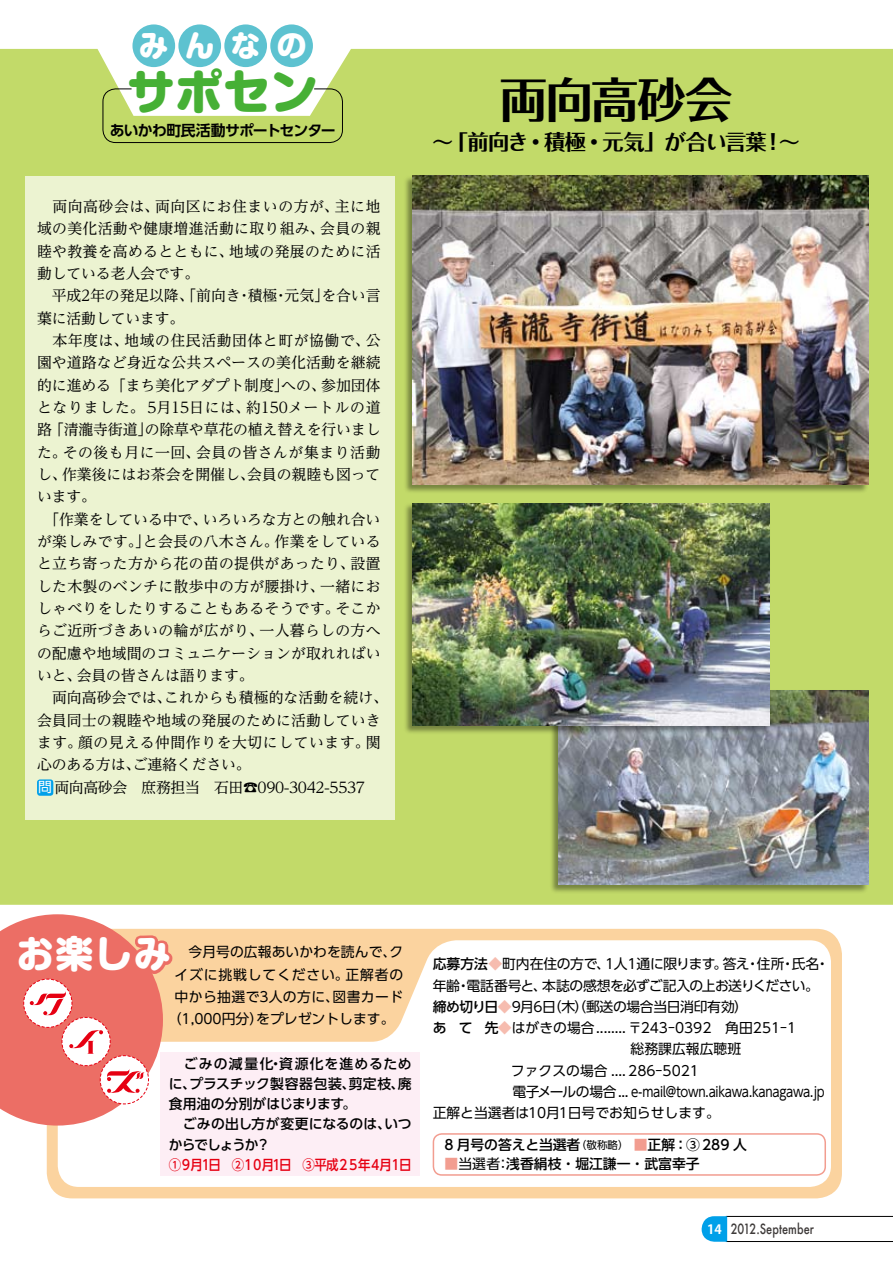
<style>
.page{position:relative;width:893px;height:1263px;background:#fff}
.page>*{position:absolute;margin:0;border:0;box-sizing:border-box;transform-origin:0 0}
.t1{font:700 47.85px "Folk Pro";letter-spacing:-.035em;color:#000}
.t2{font:800 47.85px "Shin M Go Pro";color:#46b035}
.t3{font:800 37.2px "Shin M Go Pro";color:#fff}
.t4{font:800 29.7px "Shin M Go Pro";color:#fff}
.t5{font:700 21.3px "Folk Pro";letter-spacing:-.03em;color:#000}
.t6{font:14.85px/22.4px "UD Reimin Pro";letter-spacing:.005em;color:#000}
.t7{font:700 14.85px "UD Shin Go Pro De";letter-spacing:-.055em;color:#000}
.t8{font:13.8px/21.3px "UD Shin Go Pro";letter-spacing:-.03em;color:#000}
.t9{font:500 13.8px/20.2px "UD Shin Go Pro";color:#000}
.t10{font:13.8px "UD Shin Go Pro";color:#000}
.t11{font:500 13.8px "UD Shin Go Pro";letter-spacing:-.13em;color:#e60012;scale:.9 1}
.t12{font:13.8px "UD Shin Go Pro";letter-spacing:.03em;color:#000}
.t13{font:500 13.8px "Futura";color:#3f3b3a;scale:.8 1}
.t14{font:13.8px "UD Shin Go Pro";letter-spacing:.06em;color:#000}
.s1{font-family:"UD Shin Go Pro";font-size:13.8px;color:#fff}
.s2{font-weight:500}
.s3{color:#f6bcaf}
.s4{font-weight:400;font-size:10.65px}
.s5{color:#f29d90}
.s6{font-weight:400}
.s7{font-family:"Koz Go Pro";font-weight:700;font-size:12.75px;color:#fff}
</style>
<div class="page">
<svg style="left:702px;top:1216px;width:191px;height:26px"></svg>
<div style="left:0;top:49px;width:893px;height:856px;background:#c2da69"></div>
<div style="left:132px;top:24px;width:43px;height:43px;background:#5dc2d0;border-radius:50%"></div>
<div style="left:178px;top:24px;width:43px;height:43px;background:#5dc2d0;border-radius:50%"></div>
<div style="left:224px;top:24px;width:43px;height:43px;background:#5dc2d0;border-radius:50%"></div>
<div style="left:270px;top:24px;width:43px;height:43px;background:#5dc2d0;border-radius:50%"></div>
<div style="left:103px;top:89px;width:240px;height:54px;border:1px solid #000;border-radius:13px"></div>
<div style="left:25px;top:176px;width:370px;height:643px;background:#ecf3d1"></div>
<div style="left:402px;top:174px;width:468px;height:320px;background:#000;opacity:.4"></div>
<img style="left:412px;top:176px;width:456px;height:309px">
<div style="left:548px;top:689px;width:321px;height:205px;background:#000;opacity:.4"></div>
<img style="left:558px;top:690px;width:310px;height:194px">
<div style="left:47px;top:929px;width:795px;height:269px;background:#fbd39f;border-radius:26px"></div>
<svg style="left:58px;top:940px;width:773px;height:247px;fill:#fff"></svg>
<div style="left:433px;top:1134px;width:392px;height:41px;background:#fff;border-radius:9px"></div>
<div style="left:433px;top:1133px;width:393px;height:43px;border:2px solid #f29d90;border-radius:9px"></div>
<div style="left:161px;top:1052px;width:259px;height:124px;background:#fdeef5"></div>
<svg style="left:0;top:710px;width:175px;height:415px"></svg>
<div style="left:402px;top:502px;width:369px;height:233px;background:#000;opacity:.4"></div>
<img style="left:412px;top:503px;width:358px;height:223px">
<h3 class="t4" style="left:139px;top:22px;width:169px">みんなの</h3>
<h1 class="t2" style="left:127px;top:52px;width:193px">サポセン</h1>
<p class="t7" style="left:110px;top:118px;width:228px">あいかわ町民活動サポートセンター</p>
<p class="t6" style="left:37px;top:195px;width:352px">　両向高砂会は、両向区にお住まいの方が、主に地域の美化活動や健康増進活動に取り組み、会員の親睦や教養を高めるとともに、地域の発展のために活動している老人会です。<br>　平成2年の発足以降、「前向き・積極・元気」を合い言葉に活動しています。<br>　本年度は、地域の住民活動団体と町が協働で、公園や道路など身近な公共スペースの美化活動を継続的に進める「まち美化アダプト制度」への、参加団体となりました。 5月15日には、約150メートルの道路「清瀧寺街道」の除草や草花の植え替えを行いました。その後も月に一回、会員の皆さんが集まり活動し、作業後にはお茶会を開催し、会員の親睦も図っています。<br>　「作業をしている中で、いろいろな方との触れ合いが楽しみです。」と会長の八木さん。作業をしていると立ち寄った方から花の苗の提供があったり、設置した木製のベンチに散歩中の方が腰掛け、一緒におしゃべりをしたりすることもあるそうです。そこからご近所づきあいの輪が広がり、一人暮らしの方への配慮や地域間のコミュニケーションが取れればいいと、会員の皆さんは語ります。<br>　両向高砂会では、これからも積極的な活動を続け、会員同士の親睦や地域の発展のために活動していきます。顔の見える仲間作りを大切にしています。関心のある方は、ご連絡ください。<br><span class="s1">問</span>両向高砂会　庶務担当　石田☎090-3042-5537</p>
<h1 class="t1" style="left:499px;top:59px;width:235px">両向高砂会</h1>
<h3 class="t5" style="left:432px;top:124px;width:369px">～「前向き・積極・元気」が合い言葉！～</h3>
<h2 class="t3" style="left:17px;top:924px;width:156px">お楽しみ</h2>
<p class="t10" style="left:188px;top:941px;width:216px">今月号の広報あいかわを読んで、ク</p>
<p class="t14" style="left:175px;top:963px;width:230px">イズに挑戦してください。正解者の</p>
<p class="t12" style="left:175px;top:985px;width:230px">中から抽選で3人の方に、図書カード</p>
<p class="t10" style="left:168px;top:1008px;width:228px">（1,000円分）をプレゼントします。</p>
<p class="t9" style="left:169px;top:1053px;width:244px">　ごみの減量化・資源化を進めるために、プラスチック製容器包装、剪定枝、廃食用油の分別がはじまります。<br>　ごみの出し方が変更になるのは、いつからでしょうか？</p>
<p class="t11" style="left:169px;top:1153px;width:271px">①９月1日 ②１０月1日 ③平成２５年４月１日</p>
<p class="t8" style="left:433px;top:953px;width:398px"><span class="s2">応募方法</span><span class="s3">◆</span>町内在住の方で、１人１通に限ります。答え・住所・氏名・年齢・電話番号と、本誌の感想を必ずご記入の上お送りください。<span class="s2">締め切り日</span><span class="s3">◆</span>9月6日（木）（郵送の場合当日消印有効）<br><span class="s2">あ　て　先</span><span class="s3">◆</span>はがきの場合.........</p>
<p class="t10" style="left:628px;top:1017px;width:170px">〒243-0392 角田251-1</p>
<p class="t10" style="left:631px;top:1038px;width:112px">総務課広報広聴班</p>
<p class="t10" style="left:511px;top:1059px;width:190px">ファクスの場合..... 286-5021</p>
<p class="t8" style="left:512px;top:1080px;width:314px">電子メールの場合.... e-mail@town. aikawa.kanagawa.jp</p>
<p class="t10" style="left:433px;top:1102px;width:289px">正解と当選者は10月1日号でお知らせします。</p>
<p class="t9" style="left:444px;top:1134px;width:304px">8 月号の答えと当選者<span class="s4">（敬称略）</span> <span class="s5">■</span>正解：③ 289 人</p>
<p class="t9" style="left:444px;top:1153px;width:257px"><span class="s5">■</span><span class="s6">当選者：</span>浅香絹枝<span class="s6">・</span>堀江謙一<span class="s6">・</span>武富幸子</p>
<p class="t13" style="left:707px;top:1219px;width:135px"><span class="s7">14</span> 2012.September</p>
</div>
